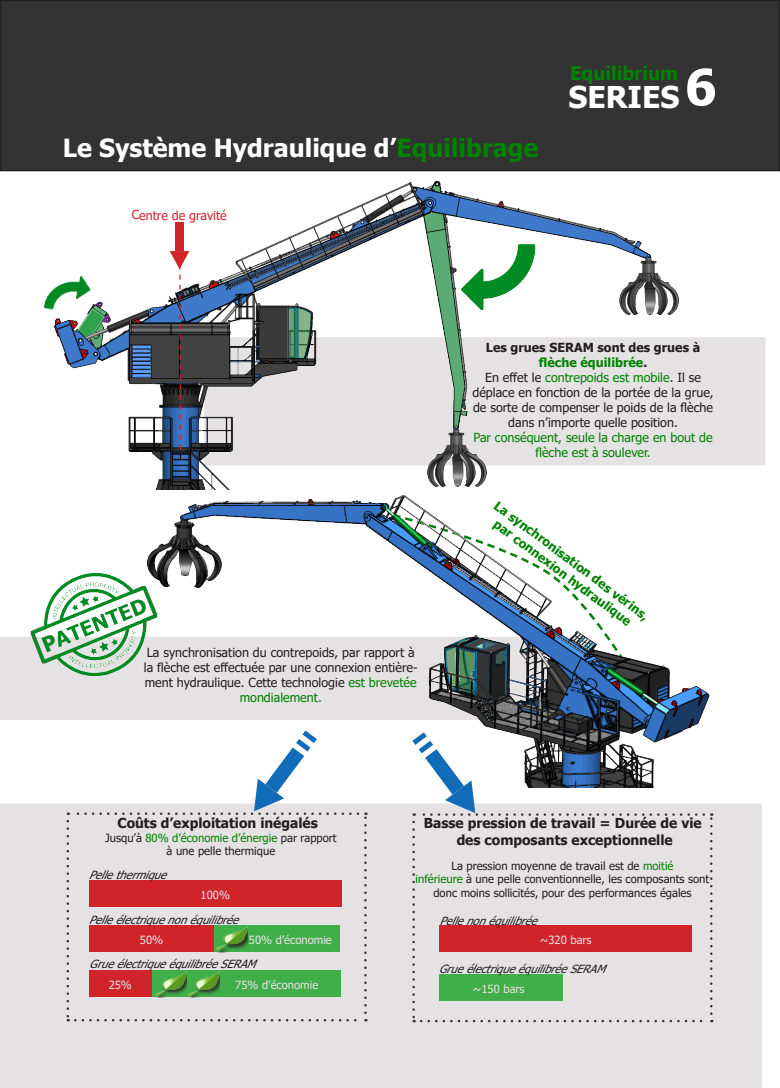
<style>
.page{position:relative;width:780px;height:1088px;background:#fff}
.page>*{position:absolute;margin:0;border:0;box-sizing:border-box;transform-origin:0 0}
.t1{font:700 50px "Tahoma";color:#fff}
.t2{font:700 30px "Tahoma";color:#fff}
.t3{font:700 25px "Tahoma";color:#fff}
.t4{font:700 18.75px "Tahoma";color:#008200}
.t5{font:700 13.75px "Tahoma";color:#231f20}
.t6{font:12.5px/15px "Tahoma";color:#231f20;text-align:center}
.t7{font:12.5px/15px "Tahoma";color:#008200;text-align:center}
.t8{font:700 12.5px "Tahoma";color:#008200}
.t9{font:700 12.5px/15px "Tahoma";color:#231f20;text-align:center}
.t10{font:12.5px "Tahoma";letter-spacing:-.005em;color:#d1232a}
.t11{font:11.25px/13.5px "Tahoma";color:#231f20;text-align:center}
.t12{font:italic 11.25px "Tahoma";color:#231f20}
.t13{font:11.25px "Tahoma";color:#e5e2e3}
.t14{font:11.25px "Tahoma";color:#008200}
.s1{color:#008200}
.s2{color:#231f20}
</style>
<div class="page">
<div style="left:1px;top:1px;width:778px;height:170px;background:#333"></div>
<div style="left:0;top:0;width:780px;height:171px;border:1px solid #231f20"></div>
<div style="left:204px;top:337px;width:561px;height:128px;background:#e5e2e3"></div>
<img style="left:43px;top:181px;width:637px;height:309px">
<img style="left:459px;top:245px;width:76px;height:66px">
<img style="left:44px;top:270px;width:51px;height:47px">
<svg style="left:170px;top:251px;width:19px;height:200px;background:#606378"></svg>
<div style="left:175px;top:222px;width:9px;height:29px;background:#d1232a"></div>
<div style="left:1px;top:637px;width:579px;height:82px;background:#e5e2e3"></div>
<img style="left:30px;top:573px;width:112px;height:103px">
<img style="left:142px;top:495px;width:568px;height:237px">
<div style="left:0;top:804px;width:761px;height:283px;background:#e5e2e3"></div>
<svg style="left:67px;top:821px;width:2px;height:200px"></svg>
<svg style="left:75px;top:1019px;width:291px;height:2px"></svg>
<svg style="left:364px;top:812px;width:2px;height:201px"></svg>
<svg style="left:68px;top:730px;width:290px;height:85px"></svg>
<svg style="left:412px;top:822px;width:3px;height:200px"></svg>
<svg style="left:421px;top:1020px;width:291px;height:2px"></svg>
<svg style="left:710px;top:813px;width:2px;height:201px"></svg>
<svg style="left:412px;top:732px;width:291px;height:84px"></svg>
<div style="left:89px;top:880px;width:253px;height:27px;background:#d1232a"></div>
<div style="left:89px;top:925px;width:125px;height:27px;background:#d1232a"></div>
<div style="left:89px;top:970px;width:63px;height:27px;background:#d1232a"></div>
<div style="left:214px;top:925px;width:126px;height:27px;background:#40ae49"></div>
<div style="left:216px;top:926px;width:31px;height:26px;background:#231f20;opacity:.89"></div>
<img style="left:216px;top:926px;width:31px;height:25px">
<div style="left:152px;top:970px;width:188px;height:27px;background:#40ae49"></div>
<div style="left:155px;top:971px;width:31px;height:26px;background:#231f20;opacity:.89"></div>
<img style="left:155px;top:971px;width:31px;height:25px">
<div style="left:188px;top:971px;width:31px;height:26px;background:#231f20;opacity:.89"></div>
<img style="left:188px;top:971px;width:31px;height:25px">
<div style="left:439px;top:925px;width:253px;height:26px;background:#d1232a"></div>
<div style="left:438px;top:974px;width:124px;height:27px;background:#40ae49"></div>
<p class="t3" style="left:63px;top:131px;width:477px">Le Système Hydraulique d’<span class="s1">Equilibrage</span></p>
<p class="t10" style="left:132px;top:207px;width:97px">Centre de gravité</p>
<p class="t4" style="left:570px;top:60px;width:109px">Equilibrium</p>
<p class="t2" style="left:568px;top:76px;width:113px">SERIES</p>
<p class="t1" style="left:684px;top:52px;width:33px">6</p>
<p class="t9" style="left:486px;top:341px;width:216px">Les grues SERAM sont des grues à <span class="s1">flèche équilibrée</span>.</p>
<p class="t6" style="left:472px;top:371px;width:243px">En effet le <span class="s1">contrepoids est mobile</span>. Il se déplace en fonction de la portée de la grue, de sorte de compenser le poids de la flèche dans n’importe quelle position.</p>
<p class="t7" style="left:473px;top:431px;width:241px">Par conséquent, seule la charge en bout de flèche est à soulever.</p>
<p class="t6" style="left:144px;top:646px;width:275px">La synchronisation du contrepoids, par rapport à la flèche est effectuée par une connexion entière&shy;ment hydraulique. Cette technologie <span class="s1">est brevetée mondialement.</span></p>
<p class="t8" style="left:501px;top:497px;width:191px;rotate:37deg">La synchronisation des vérins,</p>
<p class="t8" style="left:501px;top:515px;width:169px;rotate:37deg">par connexion hydraulique</p>
<p class="t5" style="left:117px;top:813px;width:202px">Coûts d’exploitation inégalés</p>
<p class="t5" style="left:424px;top:813px;width:279px">Basse pression de travail = Durée de vie</p>
<p class="t14" style="left:105px;top:830px;width:233px"><span class="s2">Jusqu’à</span> 80% d’économie d’énergie <span class="s2">par rapport</span></p>
<p class="t5" style="left:456px;top:830px;width:217px">des composants exceptionnelle</p>
<p class="t11" style="left:167px;top:845px;width:110px">à une pelle thermique</p>
<p class="t13" style="left:201px;top:887px;width:31px">100%</p>
<p class="t11" style="left:451px;top:859px;width:223px">La pression moyenne de travail est de <span class="s1">moitié</span></p>
<p class="t11" style="left:415px;top:873px;width:295px"><span class="s1">inférieure</span> à une pelle conventionnelle, les composants sont donc moins sollicités, pour des performances égales</p>
<p class="t13" style="left:540px;top:932px;width:53px">~320 bars</p>
<p class="t12" style="left:89px;top:868px;width:86px">Pellethermique</p>
<p class="t12" style="left:89px;top:912px;width:158px">Pelleélectriquenonéquilibrée</p>
<p class="t12" style="left:439px;top:913px;width:106px">Pellenonéquilibrée</p>
<p class="t13" style="left:249px;top:932px;width:84px">50% d’économie</p>
<p class="t12" style="left:89px;top:956px;width:175px">GrueélectriqueéquilibréeSERAM</p>
<p class="t13" style="left:235px;top:978px;width:84px">75% d’économie</p>
<p class="t13" style="left:140px;top:932px;width:25px">50%</p>
<p class="t12" style="left:438px;top:961px;width:175px">GrueélectriqueéquilibréeSERAM</p>
<p class="t13" style="left:109px;top:978px;width:25px">25%</p>
<p class="t13" style="left:473px;top:981px;width:53px">~150 bars</p>
</div>
